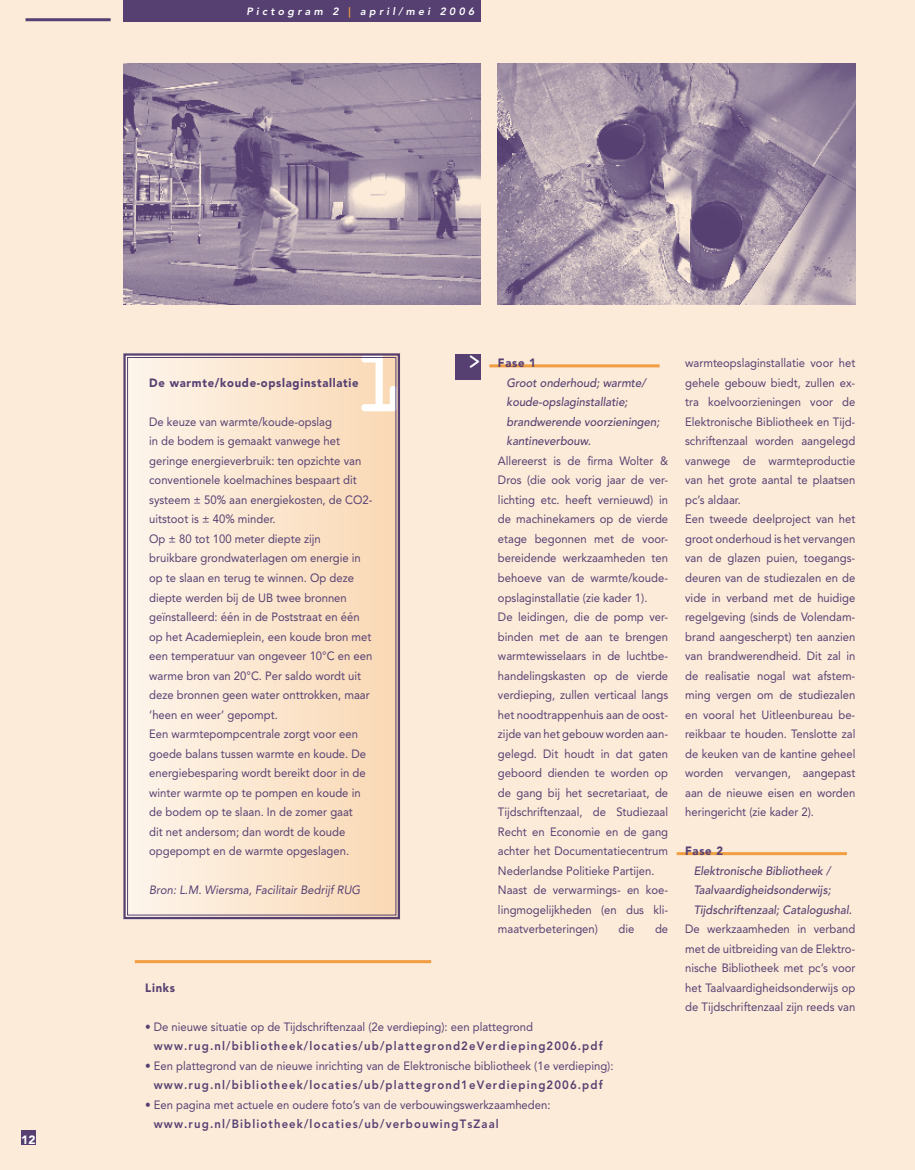
<style>
.page{position:relative;width:915px;height:1170px;background:#fff}
.page>*{position:absolute;margin:0;border:0;box-sizing:border-box;transform-origin:0 0}
.t1{font:72px "OCRA Alternate";color:#fff}
.t2{font:12px/19.5px "Avenir";color:#564072;scale:.94 1}
.t3{font:800 12px "Avenir";letter-spacing:.1em;color:#564072;scale:.94 1}
.t4{font:italic 500 12px/19.5px "Avenir";color:#564072;scale:.94 1}
.t5{font:900 12px "Avenir";letter-spacing:.06em;color:#564072;scale:.94 1}
.t6{font:italic 12px "Avenir";color:#564072;scale:.94 1}
.t7{font:900 12px "Avenir";color:#fff}
.t8{font:italic 800 10.5px "Avenir";letter-spacing:.31em;color:#fff}
.s1{font-style:normal;color:#f19d41}
.s2{font-family:"OCRA Alternate";font-weight:400;font-style:normal;font-size:18px;color:#fff}
.s3{font-weight:900;font-style:normal}
</style>
<div class="page">
<div style="left:0;top:0;width:914px;height:1169px;background:#fcebd9"></div>
<div style="left:455px;top:354px;width:25px;height:25px;background:#564072"></div>
<hr style="left:135px;top:960px;width:296px;height:3px;background:#f19d41">
<hr style="left:489px;top:364px;width:170px;height:3px;background:#f19d41">
<hr style="left:676px;top:852px;width:170px;height:3px;background:#f19d41">
<svg style="left:123px;top:353px;width:277px;height:567px"></svg>
<div style="left:127px;top:357px;width:269px;height:558px;border:1px solid #564072"></div>
<img style="left:498px;top:64px;width:357px;height:241px">
<img style="left:123px;top:64px;width:357px;height:241px">
<hr style="left:26px;top:18px;width:85px;height:3px;background:#564072">
<div style="left:123px;top:0;width:357px;height:21px;background:#564072"></div>
<div style="left:21px;top:1129px;width:15px;height:15px;background:#564072"></div>
<p class="t8" style="left:246px;top:5px;width:229px">Pictogram 2 <span class="s1">|</span> april/mei 2006</p>
<p class="t7" style="left:21px;top:1132px;width:16px">12</p>
<h1 class="t1" style="left:353px;top:353px;width:53px">1</h1>
<p class="t2" style="left:149px;top:431px;width:239px">in de bodem is gemaakt vanwege het geringe energieverbruik: ten opzichte van conventionele koelmachines bespaart dit systeem ± 50% aan energiekosten, de CO2- uitstoot is ± 40% minder.<br>Op ± 80 tot 100 meter diepte zijn<br>bruikbare grondwaterlagen om energie in op te slaan en terug te winnen. Op deze diepte werden bij de UB twee bronnen geïnstalleerd: één in de Poststraat en één op het Academieplein, een koude bron met een temperatuur van ongeveer 10°C en een warme bron van 20°C. Per saldo wordt uit deze bronnen geen water onttrokken, maar ‘heen en weer’ gepompt.<br>Een warmtepompcentrale zorgt voor een goede balans tussen warmte en koude. De energiebesparing wordt bereikt door in de winter warmte op te pompen en koude in de bodem op te slaan. In de zomer gaat<br>dit net andersom; dan wordt de koude opgepompt en de warmte opgeslagen.</p>
<p class="t6" style="left:149px;top:883px;width:226px">Bron: L.M. Wiersma, Facilitair Bedrijf RUG</p>
<p class="t5" style="left:149px;top:375px;width:224px">De warmte/koude-opslaginstallatie</p>
<p class="t2" style="left:149px;top:412px;width:196px">De keuze van warmte/koude-opslag</p>
<p class="t4" style="left:506px;top:354px;width:164px;text-indent:-38px"><span class="s2">&gt;</span> <span class="s3">Fase 1<br></span>Groot onderhoud; warmte/ koude-opslaginstallatie; brandwerende voorzieningen; kantineverbouw.</p>
<p class="t2" style="left:498px;top:451px;width:182px">Allereerst is de firma Wolter &amp;<br>Dros (die ook vorig jaar de ver&shy;lichting etc. heeft vernieuwd) in de machinekamers op de vierde etage begonnen met de voor&shy;bereidende werkzaamheden ten behoeve van de warmte/koude&shy;opslaginstallatie (zie kader 1).<br>De leidingen, die de pomp ver&shy;binden met de aan te brengen warmtewisselaars in de luchtbe&shy;handelingskasten op de vierde verdieping, zullen verticaal langs het noodtrappenhuis aan de oost&shy;zijde van het gebouw worden aan&shy;gelegd. Dit houdt in dat gaten geboord dienden te worden op de gang bij het secretariaat, de<br>Tijdschriftenzaal, de Studiezaal<br>Recht en Economie en de gang achter het Documentatiecentrum<br>Nederlandse Politieke Partijen.<br>Naast de verwarmings- en koe&shy;lingmogelijkheden (en dus kli&shy;maatverbeteringen)</p>
<p class="t2" style="left:618px;top:919px;width:18px">die</p>
<p class="t2" style="left:654px;top:919px;width:16px">de</p>
<p class="t5" style="left:145px;top:980px;width:33px">Links</p>
<p class="t2" style="left:145px;top:1016px;width:414px">• De nieuwe situatie op de Tijdschriftenzaal (2e verdieping): een plattegrond</p>
<p class="t3" style="left:154px;top:1038px;width:479px">www.rug.nl/bibliotheek/locaties/ub/plattegrond2eVerdieping2006.pdf</p>
<p class="t2" style="left:145px;top:1055px;width:499px">• Een plattegrond van de nieuwe inrichting van de Elektronische bibliotheek (1e verdieping):</p>
<p class="t3" style="left:154px;top:1077px;width:479px">www.rug.nl/bibliotheek/locaties/ub/plattegrond1eVerdieping2006.pdf</p>
<p class="t2" style="left:145px;top:1094px;width:432px">• Een pagina met actuele en oudere foto’s van de verbouwingswerkzaamheden:</p>
<p class="t3" style="left:154px;top:1116px;width:368px">www.rug.nl/Bibliotheek/locaties/ub/verbouwingTsZaal</p>
<p class="t2" style="left:685px;top:353px;width:182px">warmteopslaginstallatie voor het gehele gebouw biedt, zullen ex&shy;tra koelvoorzieningen voor de<br>Elektronische Bibliotheek en Tijd&shy;schriftenzaal worden aangelegd vanwege de warmteproductie van het grote aantal te plaatsen pc’s aldaar.<br>Een tweede deelproject van het groot onderhoud is het vervangen van de glazen puien, toegangs&shy;deuren van de studiezalen en de vide in verband met de huidige regelgeving (sinds de Volendam&shy;brand aangescherpt) ten aanzien van brandwerendheid. Dit zal in de realisatie nogal wat afstem&shy;ming vergen om de studiezalen en vooral het Uitleenbureau be&shy;reikbaar te houden. Tenslotte zal de keuken van de kantine geheel worden vervangen, aangepast aan de nieuwe eisen en worden heringericht (zie kader 2).</p>
<p class="t5" style="left:685px;top:843px;width:42px">Fase 2</p>
<p class="t4" style="left:693px;top:861px;width:170px">Elektronische Bibliotheek /<br>Taalvaardigheidsonderwijs;<br>Tijdschriftenzaal; Catalogushal.</p>
<p class="t2" style="left:685px;top:919px;width:182px;text-align:justify">De werkzaamheden in verband met de uitbreiding van de Elektro&shy;nische Bibliotheek met pc’s voor het Taalvaardigheidsonderwijs op de Tijdschriftenzaal zijn reeds van</p>
</div>
